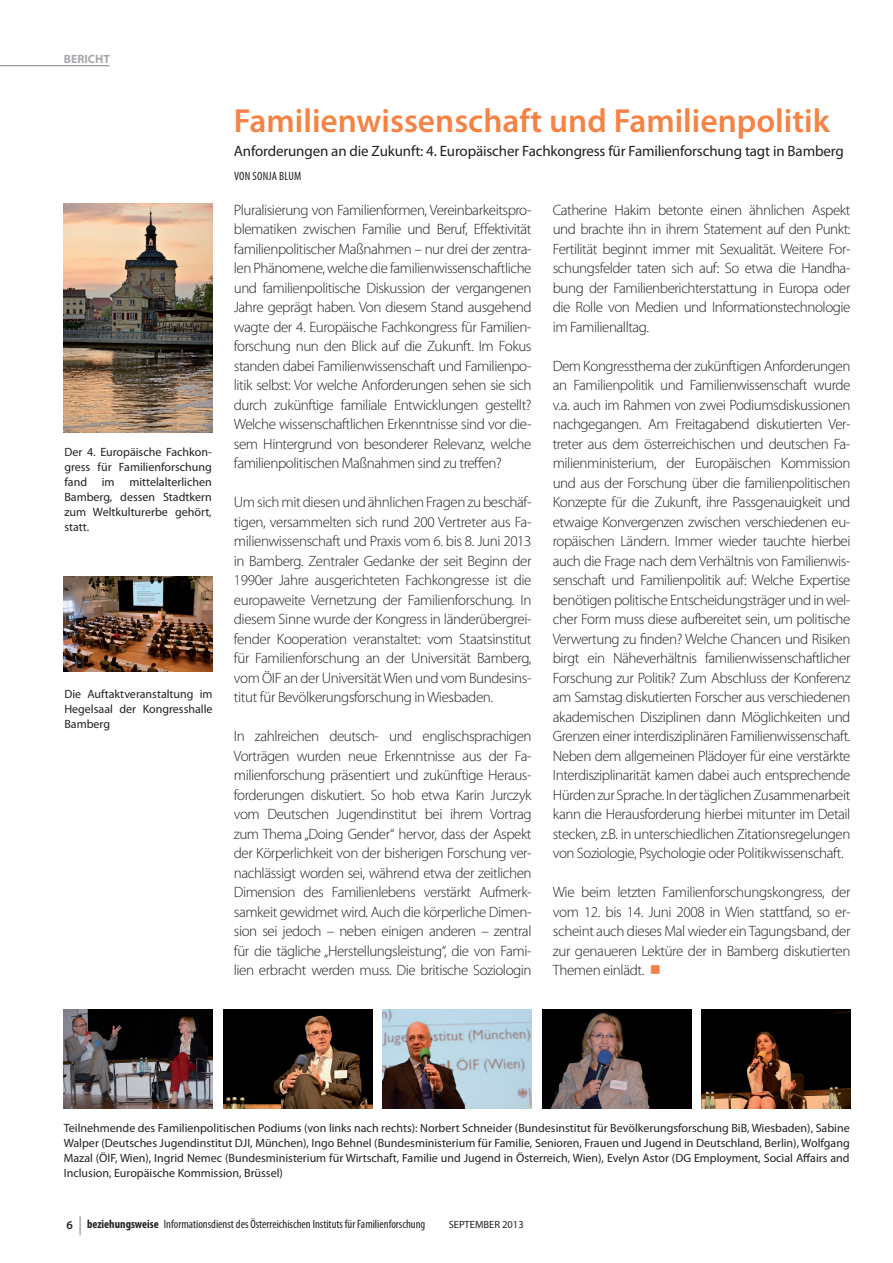
<style>
.page{position:relative;width:893px;height:1263px;background:#fff}
.page>*{position:absolute;margin:0;border:0;box-sizing:border-box;transform-origin:0 0}
.t1{font:600 33.45px "Myriad Pro";color:#f58345}
.t2{font:300 15px/19.5px "Myriad Pro";letter-spacing:-.03em;color:#231f20;text-align:justify}
.t3{font:15px "Myriad Pro";letter-spacing:-.01em;color:#231f20}
.t4{font:12px/15px "Myriad Pro";color:#231f20;text-align:justify}
.t5{font:condensed 12px "Myriad Pro";color:#231f20}
.t6{font:condensed 12px "Myriad Pro";letter-spacing:.02em;color:#231f20}
.t7{font:700 12px "Myriad Pro";color:#a8a9ad}
.t8{font:10.5px "Myriad Pro";color:#231f20}
.s1{color:#f38246}
.s2{font-weight:600;font-stretch:normal}
.s3{font-weight:700}
</style>
<div class="page">
<hr style="left:0;top:65px;width:109px;height:1px;background:#808285">
<img style="left:64px;top:576px;width:148px;height:96px">
<img style="left:64px;top:203px;width:148px;height:230px">
<img style="left:64px;top:1009px;width:149px;height:100px">
<img style="left:702px;top:1009px;width:148px;height:100px">
<img style="left:383px;top:1009px;width:148px;height:100px">
<img style="left:542px;top:1009px;width:149px;height:100px">
<img style="left:223px;top:1009px;width:149px;height:100px">
<svg style="left:80px;top:1216px;width:1px;height:19px"></svg>
<p class="t7" style="left:64px;top:51px;width:48px">BERICHT</p>
<p class="t4" style="left:64px;top:444px;width:149px">Der 4. Europäische Fachkon&shy;gress für Familienforschung fand im mittelalterlichen Bamberg, dessen Stadtkern zum Weltkulturerbe gehört, statt.</p>
<p class="t4" style="left:64px;top:686px;width:150px">Die Auftaktveranstaltung im Hegelsaal der Kongresshalle Bamberg</p>
<h1 class="t1" style="left:234px;top:100px;width:597px">Familienwissenschaft und Familienpolitik</h1>
<p class="t3" style="left:234px;top:142px;width:611px">Anforderungen an die Zukunft: 4. Europäischer Fachkongress für Familienforschung tagt in Bamberg</p>
<p class="t6" style="left:234px;top:169px;width:69px">von sonja blum</p>
<p class="t2" style="left:234px;top:200px;width:299px">Pluralisierung von Familienformen, Vereinbarkeitspro&shy;blematiken zwischen Familie und Beruf, Effektivität familienpolitischer Maßnahmen – nur drei der zentra&shy;len Phänomene, welche die familienwissenschaftliche und familienpolitische Diskussion der vergangenen Jahre geprägt haben. Von diesem Stand ausgehend wagte der 4. Europäische Fachkongress für Familien&shy;forschung nun den Blick auf die Zukunft. Im Fokus standen dabei Familienwissenschaft und Familienpo&shy;litik selbst: Vor welche Anforderungen sehen sie sich durch zukünftige familiale Entwicklungen gestellt?<br>Welche wissenschaftlichen Erkenntnisse sind vor die&shy;sem Hintergrund von besonderer Relevanz, welche familienpolitischen Maßnahmen sind zu treffen?</p>
<p class="t2" style="left:234px;top:493px;width:299px">Um sich mit diesen und ähnlichen Fragen zu beschäf&shy;tigen, versammelten sich rund 200 Vertreter aus Fa&shy;milienwissenschaft und Praxis vom 6. bis 8. Juni 2013 in Bamberg. Zentraler Gedanke der seit Beginn der 1990er Jahre ausgerichteten Fachkongresse ist die europaweite Vernetzung der Familienforschung. In diesem Sinne wurde der Kongress in länderübergrei&shy;fender Kooperation veranstaltet: vom Staatsinstitut für Familienforschung an der Universität Bamberg, vom ÖIF an der Universität Wien und vom Bundesins&shy;titut für Bevölkerungsforschung in Wiesbaden.</p>
<p class="t2" style="left:234px;top:727px;width:299px">In zahlreichen deutsch- und englischsprachigen Vorträgen wurden neue Erkenntnisse aus der Fa&shy;milienforschung präsentiert und zukünftige Heraus&shy;forderungen diskutiert. So hob etwa Karin Jurczyk vom Deutschen Jugendinstitut bei ihrem Vortrag zum Thema „Doing Gender“ hervor, dass der Aspekt der Körperlichkeit von der bisherigen Forschung ver&shy;nachlässigt worden sei, während etwa der zeitlichen Dimension des Familienlebens verstärkt Aufmerk&shy;samkeit gewidmet wird. Auch die körperliche Dimen&shy;sion sei jedoch – neben einigen anderen – zentral für die tägliche „Herstellungsleistung“, die von Fami&shy;lien erbracht werden muss. Die britische Soziologin</p>
<p class="t2" style="left:553px;top:200px;width:299px">Catherine Hakim betonte einen ähnlichen Aspekt und brachte ihn in ihrem Statement auf den Punkt:<br>Fertilität beginnt immer mit Sexualität. Weitere For&shy;schungsfelder taten sich auf: So etwa die Handha&shy;bung der Familienberichterstattung in Europa oder die Rolle von Medien und Informationstechnologie im Familienalltag.</p>
<p class="t2" style="left:553px;top:356px;width:299px">Dem Kongressthema der zukünftigen Anforderungen an Familienpolitik und Familienwissenschaft wurde v.a. auch im Rahmen von zwei Podiumsdiskussionen nachgegangen. Am Freitagabend diskutierten Ver&shy;treter aus dem österreichischen und deutschen Fa&shy;milienministerium, der Europäischen Kommission und aus der Forschung über die familienpolitischen Konzepte für die Zukunft, ihre Passgenauigkeit und etwaige Konvergenzen zwischen verschiedenen eu&shy;ropäischen Ländern. Immer wieder tauchte hierbei auch die Frage nach dem Verhältnis von Familienwis&shy;senschaft und Familienpolitik auf: Welche Expertise benötigen politische Entscheidungsträger und in wel&shy;cher Form muss diese aufbereitet sein, um politische Verwertung zu finden? Welche Chancen und Risiken birgt ein Näheverhältnis familienwissenschaftlicher Forschung zur Politik? Zum Abschluss der Konferenz am Samstag diskutierten Forscher aus verschiedenen akademischen Disziplinen dann Möglichkeiten und Grenzen einer interdisziplinären Familienwissenschaft.<br>Neben dem allgemeinen Plädoyer für eine verstärkte Interdisziplinarität kamen dabei auch entsprechende Hürden zur Sprache. In der täglichen Zusammenarbeit kann die Herausforderung hierbei mitunter im Detail stecken, z.B. in unterschiedlichen Zitationsregelungen von Soziologie, Psychologie oder Politikwissenschaft.</p>
<p class="t2" style="left:553px;top:883px;width:299px">Wie beim letzten Familienforschungskongress, der vom 12. bis 14. Juni 2008 in Wien stattfand, so er&shy;scheint auch dieses Mal wieder ein Tagungsband, der zur genaueren Lektüre der in Bamberg diskutierten Themen einlädt. <span class="s1">■</span></p>
<p class="t4" style="left:64px;top:1120px;width:787px">Teilnehmende des Familienpolitischen Podiums (von links nach rechts): Norbert Schneider (Bundesinstitut für Bevölkerungsforschung BiB, Wiesbaden), Sabine Walper (Deutsches Jugendinstitut DJI, München), Ingo Behnel (Bundesministerium für Familie, Senioren, Frauen und Jugend in Deutschland, Berlin), Wolfgang Mazal (ÖIF, Wien), Ingrid Nemec (Bundesministerium für Wirtschaft, Familie und Jugend in Österreich, Wien), Evelyn Astor (DG Employment, Social Affairs and Inclusion, Europäische Kommission, Brüssel)</p>
<p class="t5" style="left:67px;top:1217px;width:360px"><span class="s2">6</span> <span class="s3">beziehungsweise</span> Informationsdienst des Österreichischen Instituts für Familienforschung</p>
<p class="t8" style="left:449px;top:1218px;width:77px">SEPTEMBER 2013</p>
</div>
